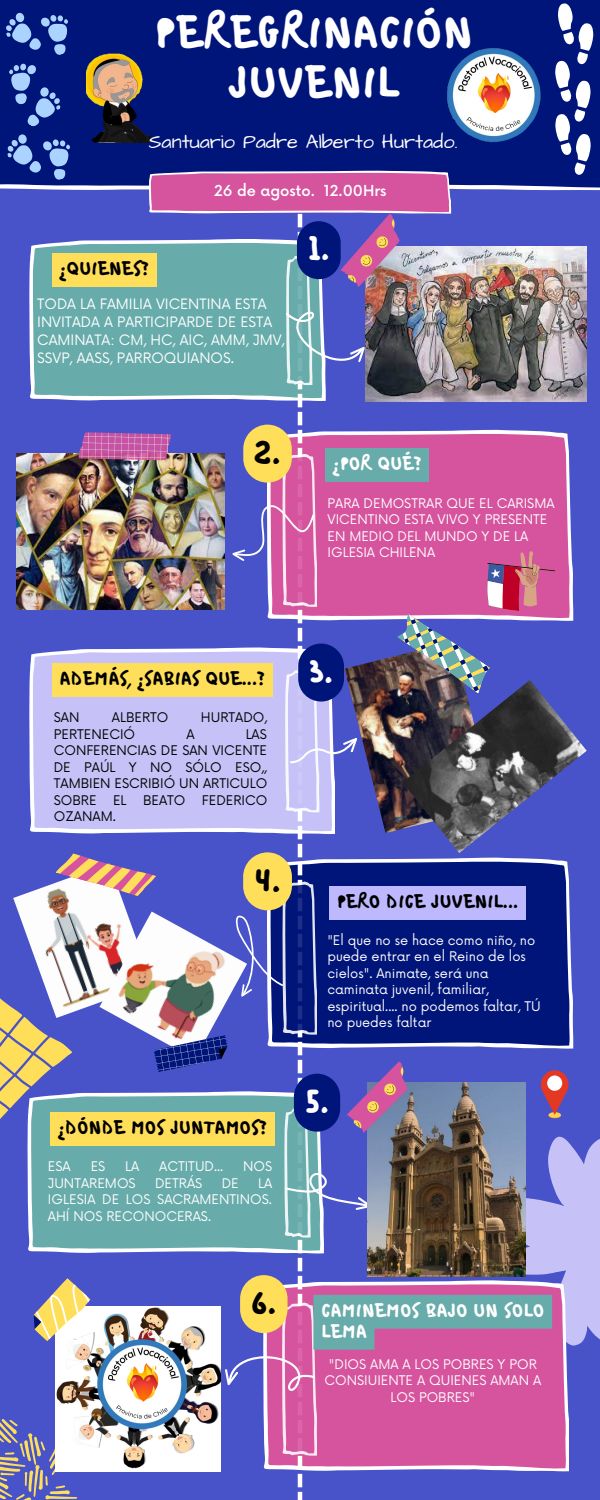
<style>
.page{position:relative;width:600px;height:1500px;background:#fff}
.page>*{position:absolute;margin:0;border:0;box-sizing:border-box;transform-origin:0 0}
.t1{font:45px/49.5px "Bristol";color:#fff;text-align:center}
.t2{font:33.5px "Bristol";color:#fff}
.t3{font:33.5px "Bristol";color:#000}
.t4{font:19.9px "Architects Daughter";color:#fff}
.t5{font:19px "Bristol";color:#000}
.t6{font:19px/21px "Bristol";color:#fff}
.t7{font:500 14.8px "Now";color:#fff}
.t8{font:14px/18px "Now";color:#fff}
.t9{font:13px/16.5px "Now";color:#fff}
.t10{font:13px/16.5px "Now";color:#000;text-align:justify}
</style>
<div class="page">
<img style="left:0;top:3px;width:600px;height:1497px">
<div style="left:240px;top:1275px;width:48px;height:58px;background:#ffde59;border-radius:24px"></div>
<p class="t1" style="left:154px;top:10px;width:320px">PEREGRINACIÓN<br>JUVENIL</p>
<p class="t4" style="left:149px;top:128px;width:310px">Santuario Padre Alberto Hurtado.</p>
<p class="t7" style="left:214px;top:183px;width:174px">26 de agosto. 12.00Hrs</p>
<p class="t2" style="left:308px;top:227px;width:24px">1.</p>
<p class="t5" style="left:60px;top:256px;width:91px">¿QUIENES?</p>
<p class="t8" style="left:37px;top:296px;width:249px">TODA LA FAMILIA VICENTINA ESTA<br>INVITADA A PARTICIPARDE DE ESTA<br>CAMINATA: CM, HC, AIC, AMM, JMV,<br>SSVP, AASS, PARROQUIANOS.</p>
<p class="t3" style="left:254px;top:430px;width:28px">2.</p>
<p class="t6" style="left:333px;top:453px;width:90px">¿POR QUÉ?</p>
<p class="t9" style="left:328px;top:495px;width:228px">PARA DEMOSTRAR QUE EL CARISMA<br>VICENTINO ESTA VIVO Y PRESENTE<br>EN MEDIO DEL MUNDO Y DE LA<br>IGLESIA CHILENA</p>
<p class="t5" style="left:60px;top:666px;width:207px">ADEMÁS, ¿SABIAS QUE...?</p>
<p class="t10" style="left:54px;top:710px;width:27px">SAN</p>
<p class="t10" style="left:112px;top:710px;width:58px">ALBERTO</p>
<p class="t10" style="left:201px;top:710px;width:68px">HURTADO,</p>
<p class="t10" style="left:54px;top:726px;width:83px">PERTENECIÓ</p>
<p class="t10" style="left:186px;top:726px;width:10px">A</p>
<p class="t10" style="left:54px;top:726px;width:215px;text-indent:192px">LAS CONFERENCIAS DE SAN VICENTE DE PAÚL Y NO SÓLO ESO,, TAMBIEN ESCRIBIÓ UN ARTICULO SOBRE</p>
<p class="t10" style="left:113px;top:792px;width:15px">EL</p>
<p class="t10" style="left:143px;top:792px;width:44px">BEATO</p>
<p class="t10" style="left:202px;top:792px;width:67px">FEDERICO</p>
<p class="t10" style="left:54px;top:809px;width:64px">OZANAM.</p>
<p class="t3" style="left:254px;top:858px;width:29px">4.</p>
<p class="t5" style="left:58px;top:1115px;width:211px">¿DÓNDE MOS JUNTAMOS?</p>
<p class="t9" style="left:48px;top:1159px;width:24px">ESA</p>
<p class="t9" style="left:91px;top:1159px;width:16px">ES</p>
<p class="t9" style="left:125px;top:1159px;width:16px">LA</p>
<p class="t9" style="left:159px;top:1159px;width:66px">ACTITUD...</p>
<p class="t9" style="left:243px;top:1159px;width:31px">NOS</p>
<p class="t9" style="left:48px;top:1175px;width:89px">JUNTAREMOS</p>
<p class="t9" style="left:155px;top:1175px;width:49px">DETRÁS</p>
<p class="t9" style="left:222px;top:1175px;width:19px">DE</p>
<p class="t9" style="left:48px;top:1175px;width:226px;text-align:justify;text-indent:210px">LA IGLESIA DE LOS SACRAMENTINOS.<br>AHÍ NOS RECONOCERAS.</p>
<p class="t2" style="left:309px;top:649px;width:26px">3.</p>
<p class="t5" style="left:337px;top:889px;width:183px">PERO DICE JUVENIL...</p>
<p class="t9" style="left:327px;top:932px;width:215px">"El que no se hace como niño, no puede entrar en el Reino de los cielos". Animate, será una caminata juvenil, familiar, espiritual.... no podemos faltar, TÚ no puedes faltar</p>
<p class="t2" style="left:305px;top:1079px;width:26px">5.</p>
<p class="t3" style="left:251px;top:1281px;width:27px">6.</p>
<p class="t6" style="left:321px;top:1300px;width:225px">CAMINEMOS BAJO UN SOLO<br>LEMA</p>
<p class="t9" style="left:324px;top:1357px;width:218px;text-align:center">"DIOS AMA A LOS POBRES Y POR<br>CONSIUIENTE A QUIENES AMAN A<br>LOS POBRES"</p>
</div>
